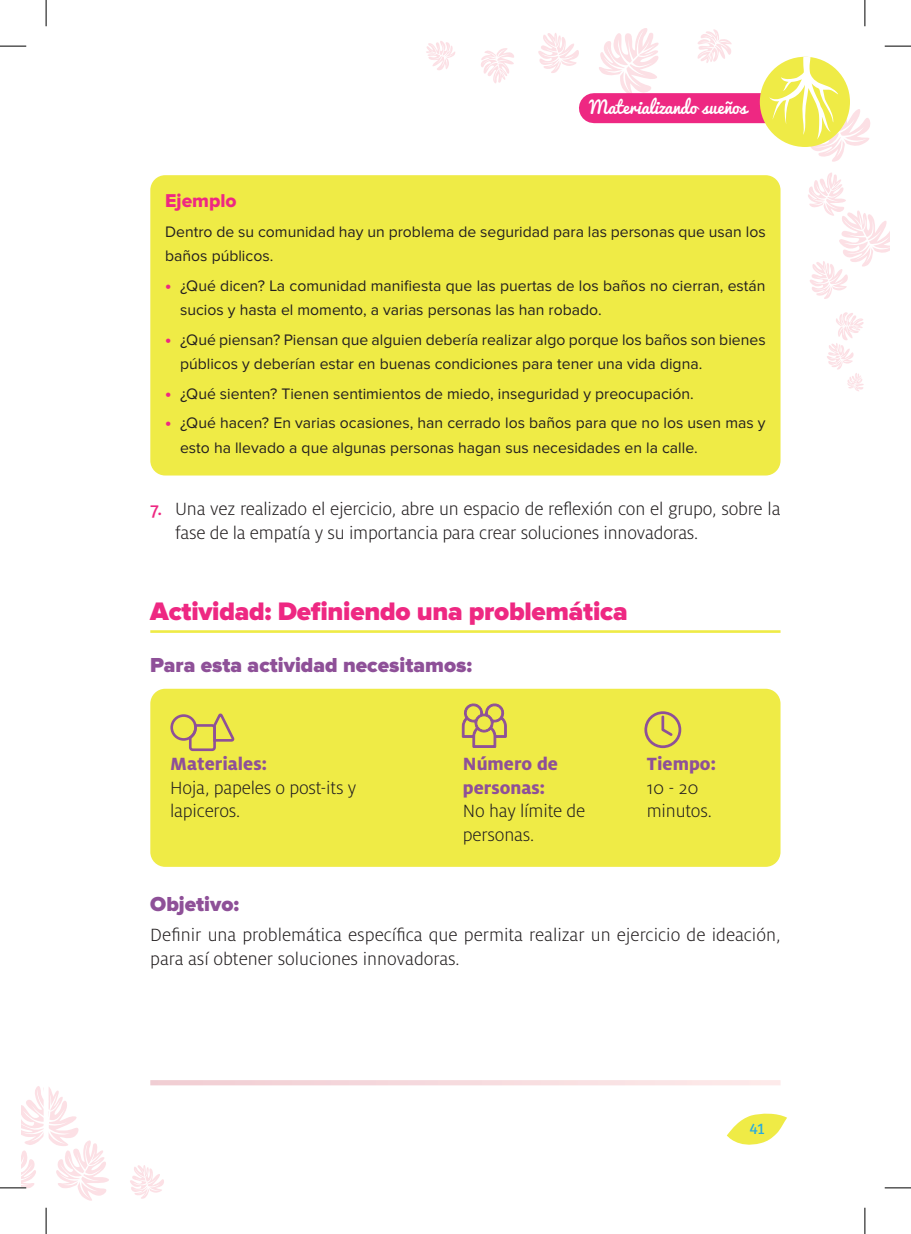
<style>
.page{position:relative;width:911px;height:1234px;background:#fff}
.page>*{position:absolute;margin:0;border:0;box-sizing:border-box;transform-origin:0 0}
.t1{font:900 26.25px "Proxima Nova";letter-spacing:-.01em;color:#ee2882}
.t2{font:900 21px "Proxima Nova";color:#8e5098}
.t3{font:300 19.6px/23.4px "Milo OT";letter-spacing:-.01em;color:#231f20}
.t4{font:800 19.6px/23.4px "Milo OT";color:#8e5098}
.t5{font:19.25px "Proxima Nova Extrabld";color:#ee2882}
.t6{font:17.5px "Pacifico";color:#fff}
.t7{font:15.75px/24.5px "Proxima Nova";color:#231f20}
.t8{font:15.75px "Bree";color:#24aae1}
.s1{font-family:"Proxima Nova Extrabld";font-size:17.5px;color:#ee2882}
.s2{font-weight:500;color:#ee2882}
</style>
<div class="page">
<hr style="left:150px;top:630px;width:630px;height:2px;background:#efeb46">
<div style="left:150px;top:175px;width:630px;height:300px;background:#efeb46;border-radius:15px"></div>
<div style="left:150px;top:688px;width:630px;height:178px;background:#efeb46;border-radius:15px"></div>
<div style="left:170px;top:714px;width:27px;height:26px;border:3px solid #8e5098;border-radius:50%"></div>
<svg style="left:188px;top:713px;width:47px;height:39px"></svg>
<svg style="left:462px;top:703px;width:45px;height:44px"></svg>
<svg style="left:644px;top:711px;width:37px;height:37px"></svg>
<svg style="left:599px;top:28px;width:60px;height:65px"></svg>
<svg style="left:727px;top:1113px;width:60px;height:32px"></svg>
<div style="left:594px;top:93px;width:180px;height:30px;background:#ee2882"></div>
<div style="left:760px;top:57px;width:90px;height:90px;background:#efeb46;border-radius:50%"></div>
<svg style="left:769px;top:57px;width:102px;height:105px"></svg>
<svg style="left:150px;top:1080px;width:630px;height:5px;background:#f6dcde"></svg>
<svg style="left:538px;top:33px;width:41px;height:40px"></svg>
<svg style="left:808px;top:172px;width:81px;height:127px"></svg>
<svg style="left:827px;top:312px;width:37px;height:79px"></svg>
<svg style="left:481px;top:48px;width:33px;height:35px"></svg>
<svg style="left:697px;top:29px;width:35px;height:34px"></svg>
<svg style="left:426px;top:41px;width:29px;height:29px"></svg>
<svg style="left:130px;top:1165px;width:34px;height:33px"></svg>
<svg style="left:0;top:46px;width:26px;height:1px"></svg>
<svg style="left:884px;top:46px;width:27px;height:1px"></svg>
<svg style="left:0;top:1086px;width:109px;height:115px"></svg>
<svg style="left:884px;top:1187px;width:27px;height:1px"></svg>
<svg style="left:46px;top:0;width:1px;height:26px"></svg>
<svg style="left:46px;top:1207px;width:1px;height:26px"></svg>
<svg style="left:864px;top:0;width:1px;height:26px"></svg>
<svg style="left:864px;top:1207px;width:1px;height:26px"></svg>
<p class="t6" style="left:589px;top:98px;width:159px">Materializando sueños</p>
<p class="t5" style="left:165px;top:189px;width:73px">Ejemplo</p>
<p class="t7" style="left:165px;top:219px;width:602px">Dentro de su comunidad hay un problema de seguridad para las personas que usan los baños públicos.</p>
<p class="t7" style="left:180px;top:273px;width:587px;text-indent:-15px"><span class="s1">•</span> ¿Qué dicen? La comunidad manifiesta que las puertas de los baños no cierran, están sucios y hasta el momento, a varias personas las han robado.</p>
<p class="t7" style="left:180px;top:327px;width:587px;text-indent:-15px"><span class="s1">•</span> ¿Qué piensan? Piensan que alguien debería realizar algo porque los baños son bienes públicos y deberían estar en buenas condiciones para tener una vida digna.</p>
<p class="t7" style="left:165px;top:381px;width:530px"><span class="s1">•</span> ¿Qué sienten? Tienen sentimientos de miedo, inseguridad y preocupación.</p>
<p class="t7" style="left:180px;top:411px;width:587px;text-indent:-15px"><span class="s1">•</span> ¿Qué hacen? En varias ocasiones, han cerrado los baños para que no los usen mas y esto ha llevado a que algunas personas hagan sus necesidades en la calle.</p>
<p class="t3" style="left:175px;top:496px;width:607px;line-height:24.5px;text-indent:-25px"><span class="s2">7.</span> Una vez realizado el ejercicio, abre un espacio de reflexión con el grupo, sobre la fase de la empatía y su importancia para crear soluciones innovadoras.</p>
<h1 class="t1" style="left:150px;top:596px;width:479px">Actividad: Definiendo una problemática</h1>
<h2 class="t2" style="left:150px;top:652px;width:323px">Para esta actividad necesitamos:</h2>
<p class="t4" style="left:170px;top:752px;width:99px">Materiales:</p>
<p class="t3" style="left:170px;top:776px;width:188px">Hoja, papeles o post-its y lapiceros.</p>
<p class="t4" style="left:463px;top:752px;width:97px">Número de personas:</p>
<p class="t3" style="left:463px;top:799px;width:124px">No hay límite de personas.</p>
<p class="t4" style="left:647px;top:752px;width:71px">Tiempo:</p>
<p class="t3" style="left:647px;top:776px;width:66px">10 - 20 minutos.</p>
<h2 class="t2" style="left:150px;top:891px;width:90px">Objetivo:</h2>
<p class="t3" style="left:150px;top:922px;width:632px;line-height:24.5px">Definir una problemática específica que permita realizar un ejercicio de ideación, para así obtener soluciones innovadoras.</p>
<p class="t8" style="left:749px;top:1116px;width:17px">41</p>
</div>
